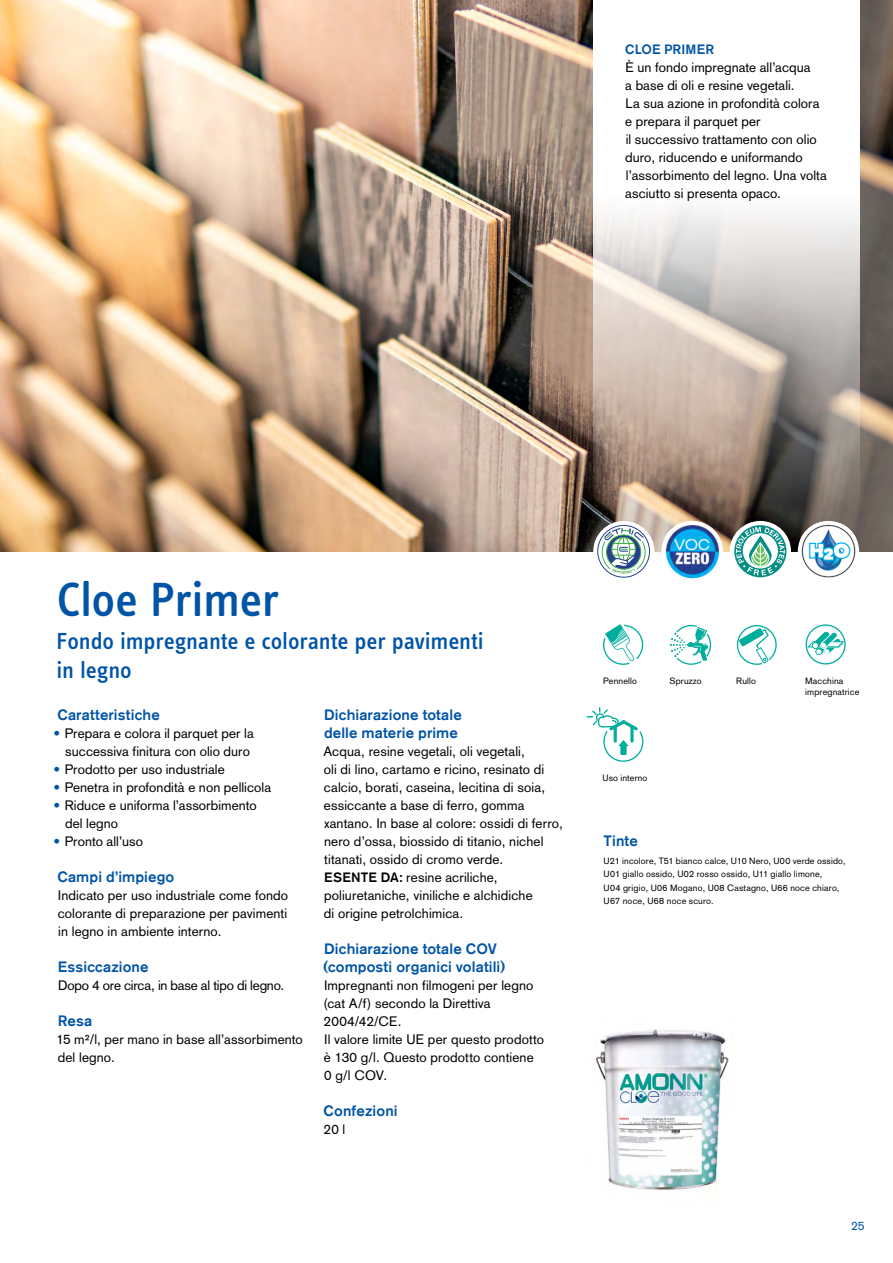
<style>
.page{position:relative;width:893px;height:1263px;background:#fff}
.page>*{position:absolute;margin:0;border:0;box-sizing:border-box;transform-origin:0 0}
.t1{font:500 49.5px "Info Text Pro";letter-spacing:-.01em;color:#0054a6}
.t2{font:500 24px/28.8px "Info Text Pro";letter-spacing:-.005em;color:#0054a6}
.t3{font:500 15px/18px "Akzidenz Grotesk BE";letter-spacing:.01em;color:#0054a6}
.t4{font:13.5px/18px "Akzidenz Grotesk";letter-spacing:.01em;color:#000}
.t5{font:13.5px "Akzidenz Grotesk";letter-spacing:-.015em;color:#000}
.t6{font:500 13.5px "Akzidenz Grotesk BE";letter-spacing:.015em;color:#0054a6}
.t7{font:12px "Akzidenz Grotesk";color:#0054a6}
.t8{font:9px/13.5px "Akzidenz Grotesk";letter-spacing:.02em;color:#000}
.t9{font:5.25px "Space Age";color:#41ad49}
.s1{color:#0054a6}
.s2{font-family:"Akzidenz Grotesk BE";font-weight:500}
</style>
<div class="page">
<img style="left:0;top:0;width:893px;height:552px">
<svg style="left:593px;top:0;width:266px;height:552px"></svg>
<img style="left:661px;top:521px;width:62px;height:61px;border-radius:31px">
<div style="left:730px;top:521px;width:61px;height:61px;background:#fff;border-radius:50%"></div>
<svg style="left:732px;top:523px;width:57px;height:55px"></svg>
<div style="left:798px;top:521px;width:61px;height:61px;background:#fff;border-radius:50%"></div>
<img style="left:800px;top:523px;width:56px;height:55px">
<div style="left:593px;top:521px;width:61px;height:61px;background:#fff;border-radius:50%"></div>
<svg style="left:603px;top:624px;width:41px;height:41px"></svg>
<svg style="left:670px;top:624px;width:42px;height:41px"></svg>
<svg style="left:805px;top:624px;width:41px;height:41px"></svg>
<svg style="left:736px;top:625px;width:41px;height:40px"></svg>
<svg style="left:587px;top:707px;width:57px;height:55px"></svg>
<img style="left:595px;top:1029px;width:134px;height:161px">
<svg style="left:596px;top:524px;width:55px;height:54px"></svg>
<p class="t6" style="left:625px;top:41px;width:91px">CLOE PRIMER</p>
<p class="t4" style="left:625px;top:58px;width:203px">È un fondo impregnate all’acqua<br>a base di oli e resine vegetali.<br>La sua azione in profondità colora e prepara il parquet per<br>il successivo trattamento con olio duro, riducendo e uniformando l’assorbimento del legno. Una volta asciutto si presenta opaco.</p>
<h1 class="t1" style="left:57px;top:570px;width:224px">Cloe Primer</h1>
<h2 class="t2" style="left:57px;top:626px;width:429px">Fondo impregnante e colorante per pavimenti in legno</h2>
<p class="t3" style="left:57px;top:706px;width:104px">Caratteristiche</p>
<p class="t4" style="left:54px;top:724px;width:202px;text-align:center"><span class="s1">•</span> Prepara e colora il parquet per la successiva finitura con olio duro</p>
<p class="t4" style="left:54px;top:760px;width:173px"><span class="s1">•</span> Prodotto per uso industriale</p>
<p class="t4" style="left:54px;top:778px;width:219px"><span class="s1">•</span> Penetra in profondità e non pellicola</p>
<p class="t4" style="left:65px;top:796px;width:193px;text-indent:-12px"><span class="s1">•</span> Riduce e uniforma l’assorbimento del legno</p>
<p class="t4" style="left:54px;top:832px;width:91px"><span class="s1">•</span> Pronto all’uso</p>
<p class="t3" style="left:57px;top:868px;width:118px">Campi d’impiego</p>
<p class="t4" style="left:58px;top:886px;width:232px;text-align:justify">Indicato per uso industriale come fondo colorante di preparazione per pavimenti in legno in ambiente interno.</p>
<p class="t3" style="left:58px;top:958px;width:92px">Essiccazione</p>
<p class="t5" style="left:58px;top:977px;width:228px">Dopo 4 ore circa, in base al tipo di legno.</p>
<p class="t3" style="left:58px;top:1012px;width:36px">Resa</p>
<p class="t4" style="left:56px;top:1030px;width:248px">15 m²/l, per mano in base all’assorbimento del legno.</p>
<p class="t3" style="left:324px;top:706px;width:139px">Dichiarazione totale delle materie prime</p>
<p class="t4" style="left:323px;top:742px;width:241px">Acqua, resine vegetali, oli vegetali,<br>oli di lino, cartamo e ricino, resinato di calcio, borati, caseina, lecitina di soia, essiccante a base di ferro, gomma xantano. In base al colore: ossidi di ferro, nero d’ossa, biossido di titanio, nichel titanati, ossido di cromo verde.<br><span class="s2">ESENTE DA:</span> resine acriliche, poliuretaniche, viniliche e alchidiche<br>di origine petrolchimica.</p>
<p class="t3" style="left:323px;top:940px;width:184px">Dichiarazione totale COV (composti organici volatili)</p>
<p class="t4" style="left:323px;top:976px;width:222px">Impregnanti non filmogeni per legno (cat A/f) secondo la Direttiva<br>2004/42/CE.<br>Il valore limite UE per questo prodotto è 130 g/l. Questo prodotto contiene<br>0 g/l COV.</p>
<p class="t3" style="left:324px;top:1102px;width:76px">Confezioni</p>
<p class="t4" style="left:324px;top:1120px;width:23px">20 l</p>
<p class="t9" style="left:621px;top:570px;width:6px">E</p>
<p class="t8" style="left:603px;top:674px;width:35px">Pennello</p>
<p class="t8" style="left:669px;top:674px;width:34px">Spruzzo</p>
<p class="t8" style="left:805px;top:676px;width:56px;line-height:10.8px">Macchina impregnatrice</p>
<p class="t8" style="left:736px;top:674px;width:21px">Rullo</p>
<p class="t8" style="left:602px;top:771px;width:47px">Uso interno</p>
<p class="t3" style="left:604px;top:831px;width:36px">Tinte</p>
<p class="t8" style="left:604px;top:854px;width:243px">U21 incolore, T51 bianco calce, U10 Nero, U00 verde ossido, U01 giallo ossido, U02 rosso ossido, U11 giallo limone,<br>U04 grigio, U06 Mogano, U08 Castagno, U66 noce chiaro, U67 noce, U68 noce scuro.</p>
<p class="t7" style="left:851px;top:1218px;width:15px">25</p>
</div>
